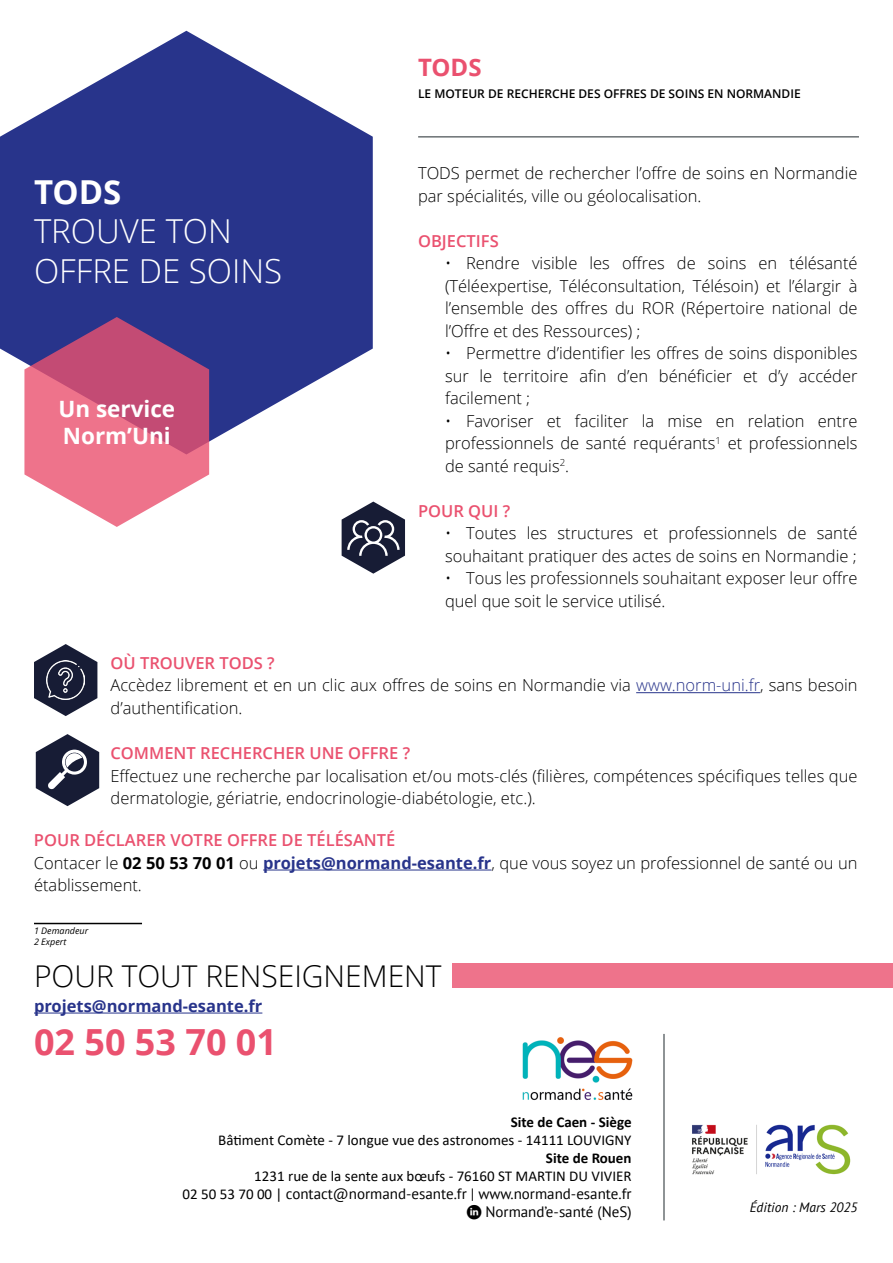
<style>
.page{position:relative;width:893px;height:1263px;background:#fff}
.page>*{position:absolute;margin:0;border:0;box-sizing:border-box;transform-origin:0 0}
.t1{font:700 36px "Open Sans";color:#ea516f}
.t2{font:300 33px/39.6px "Open Sans";color:#fff}
.t3{font:700 33px "Open Sans";color:#fff}
.t4{font:300 30px "Open Sans";color:#000}
.t5{font:700 24px "Open Sans";color:#ea516f}
.t6{font:700 22.5px/27px "Open Sans";color:#fff}
.t7{font:300 16.5px/22.5px "Open Sans";color:#000}
.t8{font:600 16.5px "Open Sans";color:#ea516f}
.t9{font:700 16.5px "Open Sans";color:#28348b}
.t10{font:15px "Calibri";color:#000}
.t11{font:15px/18px "PT Sans";color:#000;text-align:right}
.t12{font:700 15px "Calibri";color:#000}
.t13{font:italic 13.5px "PT Sans";color:#000}
.t14{font:600 12px "Open Sans";color:#000}
.t15{font:italic 9px/10.8px "Open Sans";color:#000}
.s1{font-weight:600;color:#ea516f}
.s2{color:#28348b}
.s3{font-weight:700}
.s4{font-weight:700;color:#28348b}
.s5{font-family:"Calibri"}
.s6{font-family:"typeecon"}
</style>
<div class="page">
<img style="left:692px;top:1124px;width:159px;height:51px">
<img style="left:522px;top:1037px;width:111px;height:64px">
<hr style="left:663px;top:1034px;width:2px;height:186px;background:#6a7073">
<svg style="left:34px;top:644px;width:63px;height:72px"></svg>
<img style="left:47px;top:661px;width:38px;height:38px">
<svg style="left:342px;top:502px;width:63px;height:72px"></svg>
<svg style="left:36px;top:734px;width:63px;height:72px"></svg>
<hr style="left:418px;top:136px;width:441px;height:2px;background:#6a7073">
<svg style="left:0;top:31px;width:373px;height:423px;fill:#28348b"></svg>
<svg style="left:24px;top:317px;width:185px;height:210px;background:#c96f92"></svg>
<hr style="left:636px;top:692px;width:124px;height:1px;background:#28348b">
<hr style="left:263px;top:869px;width:228px;height:1px;background:#28348b">
<hr style="left:34px;top:923px;width:108px;height:1px;background:#000">
<hr style="left:34px;top:1013px;width:228px;height:1px;background:#28348b">
<div style="left:453px;top:964px;width:440px;height:24px;background:#ee738b"></div>
<h2 class="t3" style="left:34px;top:173px;width:89px">TODS</h2>
<h2 class="t2" style="left:34px;top:211px;width:250px">TROUVE TON<br>OFFRE DE SOINS</h2>
<h3 class="t6" style="left:58px;top:395px;width:118px">Un service<br>Norm’Uni</h3>
<h3 class="t5" style="left:418px;top:53px;width:65px">TODS</h3>
<p class="t14" style="left:418px;top:86px;width:384px">LE MOTEUR DE RECHERCHE DES OFFRES DE SOINS EN NORMANDIE</p>
<p class="t7" style="left:418px;top:162px;width:441px">TODS permet de rechercher l’offre de soins en Normandie par spécialités, ville ou géolocalisation.</p>
<p class="t8" style="left:418px;top:229px;width:82px">OBJECTIFS</p>
<p class="t7" style="left:445px;top:252px;width:414px;text-align:justify">• Rendre visible les offres de soins en télésanté (Téléexpertise, Téléconsultation, Télésoin) et l’élargir à l’ensemble des offres du ROR (Répertoire national de l’Offre et des Ressources) ;</p>
<p class="t7" style="left:445px;top:342px;width:414px;text-align:justify">• Permettre d’identifier les offres de soins disponibles sur le territoire afin d’en bénéficier et d’y accéder facilement ;</p>
<p class="t7" style="left:445px;top:409px;width:414px;text-align:justify">• Favoriser et faciliter la mise en relation entre professionnels de santé requérants<sup>1</sup> et professionnels de santé requis<sup>2</sup>.</p>
<p class="t8" style="left:418px;top:499px;width:94px">POUR QUI ?</p>
<p class="t7" style="left:445px;top:522px;width:414px">• Toutes les structures et professionnels de santé souhaitant pratiquer des actes de soins en Normandie ;</p>
<p class="t7" style="left:445px;top:567px;width:414px">• Tous les professionnels souhaitant exposer leur offre quel que soit le service utilisé.</p>
<p class="t7" style="left:111px;top:651px;width:748px"><span class="s1">OÙ TROUVER TODS ?<br></span>Accèdez librement et en un clic aux offres de soins en Normandie via <span class="s2">www.norm-uni.fr</span>, sans besoin d’authentification.</p>
<p class="t8" style="left:111px;top:742px;width:301px">COMMENT RECHERCHER UNE OFFRE ?</p>
<p class="t7" style="left:111px;top:764px;width:748px">Effectuez une recherche par localisation et/ou mots-clés (filières, compétences spécifiques telles que dermatologie, gériatrie, endocrinologie-diabétologie, etc.).</p>
<p class="t7" style="left:34px;top:829px;width:825px"><span class="s1">POUR DÉCLARER VOTRE OFFRE DE TÉLÉSANTÉ<br></span>Contacer le <span class="s3">02 50 53 70 01</span> ou <span class="s4">projets@normand-esante.fr</span>, que vous soyez un professionnel de santé ou un établissement.</p>
<p class="t15" style="left:34px;top:926px;width:56px">1 Demandeur<br>2 Expert</p>
<h3 class="t4" style="left:34px;top:955px;width:409px">POUR TOUT RENSEIGNEMENT</h3>
<p class="t9" style="left:34px;top:996px;width:230px">projets@normand-esante.fr</p>
<h1 class="t1" style="left:34px;top:1021px;width:245px">02 50 53 70 01</h1>
<p class="t12" style="left:511px;top:1111px;width:122px">Site de Caen - Siège</p>
<p class="t10" style="left:218px;top:1129px;width:415px">Bâtiment Comète - 7 longue vue des astronomes - 14111 LOUVIGNY</p>
<p class="t12" style="left:546px;top:1147px;width:87px">Site de Rouen</p>
<p class="t10" style="left:254px;top:1165px;width:379px">1231 rue de la sente aux bœufs - 76160 ST MARTIN DU VIVIER</p>
<p class="t11" style="left:183px;top:1184px;width:450px"><span class="s5">02 50 53 70 00 |</span> contact@normand-esante.fr | www.normand-esante.fr<br><span class="s6">L</span> Normand’e-santé (NeS)</p>
<p class="t13" style="left:750px;top:1198px;width:109px">Édition : Mars 2025</p>
</div>
